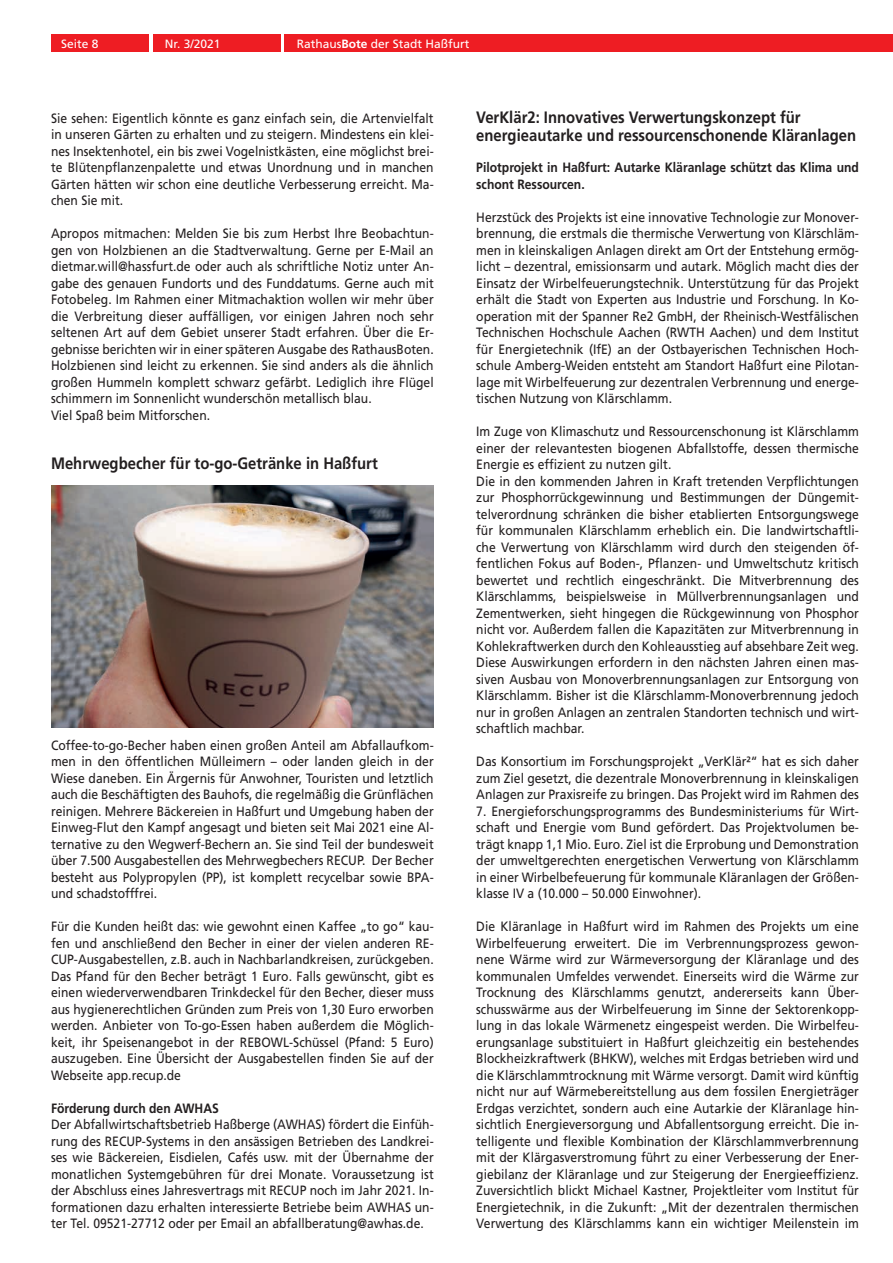
<style>
.page{position:relative;width:893px;height:1263px;background:#fff}
.page>*{position:absolute;margin:0;border:0;box-sizing:border-box;transform-origin:0 0}
.t1{font:700 16.5px/18px "Frutiger";color:#231f20;scale:.9 1}
.t2{font:13.5px/16.5px "Frutiger";color:#231f20;text-align:justify;scale:.9 1}
.t3{font:700 13.5px/16.5px "Frutiger";color:#231f20;scale:.9 1}
.t4{font:12px "Frutiger";color:#fff}
.s1{font-weight:700}
</style>
<div class="page">
<div style="left:51px;top:34px;width:98px;height:17px;background:#ee1d23"></div>
<div style="left:153px;top:34px;width:128px;height:17px;background:#ee1d23"></div>
<div style="left:285px;top:34px;width:608px;height:17px;background:#ee1d23"></div>
<img style="left:51px;top:486px;width:383px;height:241px">
<p class="t4" style="left:61px;top:37px;width:39px">Seite 8</p>
<p class="t4" style="left:165px;top:37px;width:57px">Nr. 3/2021</p>
<p class="t4" style="left:297px;top:37px;width:174px">Rathaus<span class="s1">Bote</span> der Stadt Haßfurt</p>
<p class="t2" style="left:51px;top:110px;width:427px">Sie sehen: Eigentlich könnte es ganz einfach sein, die Artenvielfalt in unseren Gärten zu erhalten und zu steigern. Mindestens ein klei&shy;nes Insektenhotel, ein bis zwei Vogelnistkästen, eine möglichst brei&shy;te Blütenpflanzenpalette und etwas Unordnung und in manchen Gärten hätten wir schon eine deutliche Verbesserung erreicht. Ma&shy;chen Sie mit.</p>
<p class="t2" style="left:51px;top:225px;width:427px;text-align:left">Apropos mitmachen: Melden Sie bis zum Herbst Ihre Beobachtun&shy;gen von Holzbienen an die Stadtverwaltung. Gerne per E-Mail an dietmar.will@hassfurt.de oder auch als schriftliche Notiz unter An&shy;gabe des genauen Fundorts und des Funddatums. Gerne auch mit Fotobeleg. Im Rahmen einer Mitmachaktion wollen wir mehr über die Verbreitung dieser auffälligen, vor einigen Jahren noch sehr seltenen Art auf dem Gebiet unserer Stadt erfahren. Über die Er&shy;gebnisse berichten wir in einer späteren Ausgabe des RathausBoten.<br>Holzbienen sind leicht zu erkennen. Sie sind anders als die ähnlich großen Hummeln komplett schwarz gefärbt. Lediglich ihre Flügel schimmern im Sonnenlicht wunderschön metallisch blau.<br>Viel Spaß beim Mitforschen.</p>
<p class="t1" style="left:51px;top:454px;width:365px">Mehrwegbecher für to-go-Getränke in Haßfurt</p>
<p class="t2" style="left:51px;top:737px;width:427px">Coffee-to-go-Becher haben einen großen Anteil am Abfallaufkom&shy;men in den öffentlichen Mülleimern – oder landen gleich in der Wiese daneben. Ein Ärgernis für Anwohner, Touristen und letztlich auch die Beschäftigten des Bauhofs, die regelmäßig die Grünflächen reinigen. Mehrere Bäckereien in Haßfurt und Umgebung haben der Einweg-Flut den Kampf angesagt und bieten seit Mai 2021 eine Al&shy;ternative zu den Wegwerf-Bechern an. Sie sind Teil der bundesweit über 7.500 Ausgabestellen des Mehrwegbechers RECUP. Der Becher besteht aus Polypropylen (PP), ist komplett recycelbar sowie BPA&shy;und schadstofffrei.</p>
<p class="t2" style="left:51px;top:918px;width:427px">Für die Kunden heißt das: wie gewohnt einen Kaffee „to go“ kau&shy;fen und anschließend den Becher in einer der vielen anderen RE-CUP-Ausgabestellen, z.B. auch in Nachbarlandkreisen, zurückgeben.<br>Das Pfand für den Becher beträgt 1 Euro. Falls gewünscht, gibt es einen wiederverwendbaren Trinkdeckel für den Becher, dieser muss aus hygienerechtlichen Gründen zum Preis von 1,30 Euro erworben werden. Anbieter von To-go-Essen haben außerdem die Möglich&shy;keit, ihr Speisenangebot in der REBOWL-Schüssel (Pfand: 5 Euro) auszugeben. Eine Übersicht der Ausgabestellen finden Sie auf der Webseite app.recup.de</p>
<p class="t3" style="left:51px;top:1100px;width:188px">Förderung durch den AWHAS</p>
<p class="t2" style="left:51px;top:1116px;width:427px">Der Abfallwirtschaftsbetrieb Haßberge (AWHAS) fördert die Einfüh&shy;rung des RECUP-Systems in den ansässigen Betrieben des Landkrei&shy;ses wie Bäckereien, Eisdielen, Cafés usw. mit der Übernahme der monatlichen Systemgebühren für drei Monate. Voraussetzung ist der Abschluss eines Jahresvertrags mit RECUP noch im Jahr 2021. In&shy;formationen dazu erhalten interessierte Betriebe beim AWHAS un&shy;ter Tel. 09521-27712 oder per Email an abfallberatung@awhas.de.</p>
<p class="t1" style="left:476px;top:108px;width:424px">VerKlär2: Innovatives Verwertungskonzept für energieautarke und ressourcenschonende Kläranlagen</p>
<p class="t3" style="left:476px;top:159px;width:427px">Pilotprojekt in Haßfurt: Autarke Kläranlage schützt das Klima und schont Ressourcen.</p>
<p class="t2" style="left:476px;top:209px;width:427px">Herzstück des Projekts ist eine innovative Technologie zur Monover&shy;brennung, die erstmals die thermische Verwertung von Klärschläm&shy;men in kleinskaligen Anlagen direkt am Ort der Entstehung ermög&shy;licht – dezentral, emissionsarm und autark. Möglich macht dies der Einsatz der Wirbelfeuerungstechnik. Unterstützung für das Projekt erhält die Stadt von Experten aus Industrie und Forschung. In Ko&shy;operation mit der Spanner Re2 GmbH, der Rheinisch-Westfälischen Technischen Hochschule Aachen (RWTH Aachen) und dem Institut für Energietechnik (IfE) an der Ostbayerischen Technischen Hoch&shy;schule Amberg-Weiden entsteht am Standort Haßfurt eine Pilotan&shy;lage mit Wirbelfeuerung zur dezentralen Verbrennung und energe&shy;tischen Nutzung von Klärschlamm.</p>
<p class="t2" style="left:476px;top:423px;width:427px;text-align:left">Im Zuge von Klimaschutz und Ressourcenschonung ist Klärschlamm einer der relevantesten biogenen Abfallstoffe, dessen thermische Energie es effizient zu nutzen gilt.<br>Die in den kommenden Jahren in Kraft tretenden Verpflichtungen zur Phosphorrückgewinnung und Bestimmungen der Düngemit&shy;telverordnung schränken die bisher etablierten Entsorgungswege für kommunalen Klärschlamm erheblich ein. Die landwirtschaftli&shy;che Verwertung von Klärschlamm wird durch den steigenden öf&shy;fentlichen Fokus auf Boden-, Pflanzen- und Umweltschutz kritisch bewertet und rechtlich eingeschränkt. Die Mitverbrennung des Klärschlamms, beispielsweise in Müllverbrennungsanlagen und Zementwerken, sieht hingegen die Rückgewinnung von Phosphor nicht vor. Außerdem fallen die Kapazitäten zur Mitverbrennung in Kohlekraftwerken durch den Kohleausstieg auf absehbare Zeit weg.<br>Diese Auswirkungen erfordern in den nächsten Jahren einen mas&shy;siven Ausbau von Monoverbrennungsanlagen zur Entsorgung von Klärschlamm. Bisher ist die Klärschlamm-Monoverbrennung jedoch nur in großen Anlagen an zentralen Standorten technisch und wirt&shy;schaftlich machbar.</p>
<p class="t2" style="left:476px;top:753px;width:427px">Das Konsortium im Forschungsprojekt „VerKlär²“ hat es sich daher zum Ziel gesetzt, die dezentrale Monoverbrennung in kleinskaligen Anlagen zur Praxisreife zu bringen. Das Projekt wird im Rahmen des</p>
<p class="t2" style="left:476px;top:803px;width:427px">7. Energieforschungsprogramms des Bundesministeriums für Wirt&shy;schaft und Energie vom Bund gefördert. Das Projektvolumen be&shy;trägt knapp 1,1 Mio. Euro. Ziel ist die Erprobung und Demonstration der umweltgerechten energetischen Verwertung von Klärschlamm in einer Wirbelbefeuerung für kommunale Kläranlagen der Größen&shy;klasse IV a (10.000 – 50.000 Einwohner).</p>
<p class="t2" style="left:476px;top:918px;width:427px">Die Kläranlage in Haßfurt wird im Rahmen des Projekts um eine Wirbelfeuerung erweitert. Die im Verbrennungsprozess gewon&shy;nene Wärme wird zur Wärmeversorgung der Kläranlage und des kommunalen Umfeldes verwendet. Einerseits wird die Wärme zur Trocknung des Klärschlamms genutzt, andererseits kann Über&shy;schusswärme aus der Wirbelfeuerung im Sinne der Sektorenkopp&shy;lung in das lokale Wärmenetz eingespeist werden. Die Wirbelfeu&shy;erungsanlage substituiert in Haßfurt gleichzeitig ein bestehendes Blockheizkraftwerk (BHKW), welches mit Erdgas betrieben wird und die Klärschlammtrocknung mit Wärme versorgt. Damit wird künftig nicht nur auf Wärmebereitstellung aus dem fossilen Energieträger Erdgas verzichtet, sondern auch eine Autarkie der Kläranlage hin&shy;sichtlich Energieversorgung und Abfallentsorgung erreicht. Die in&shy;telligente und flexible Kombination der Klärschlammverbrennung mit der Klärgasverstromung führt zu einer Verbesserung der Ener&shy;giebilanz der Kläranlage und zur Steigerung der Energieeffizienz.<br>Zuversichtlich blickt Michael Kastner, Projektleiter vom Institut für Energietechnik, in die Zukunft: „Mit der dezentralen thermischen Verwertung des Klärschlamms kann ein wichtiger Meilenstein im</p>
</div>
